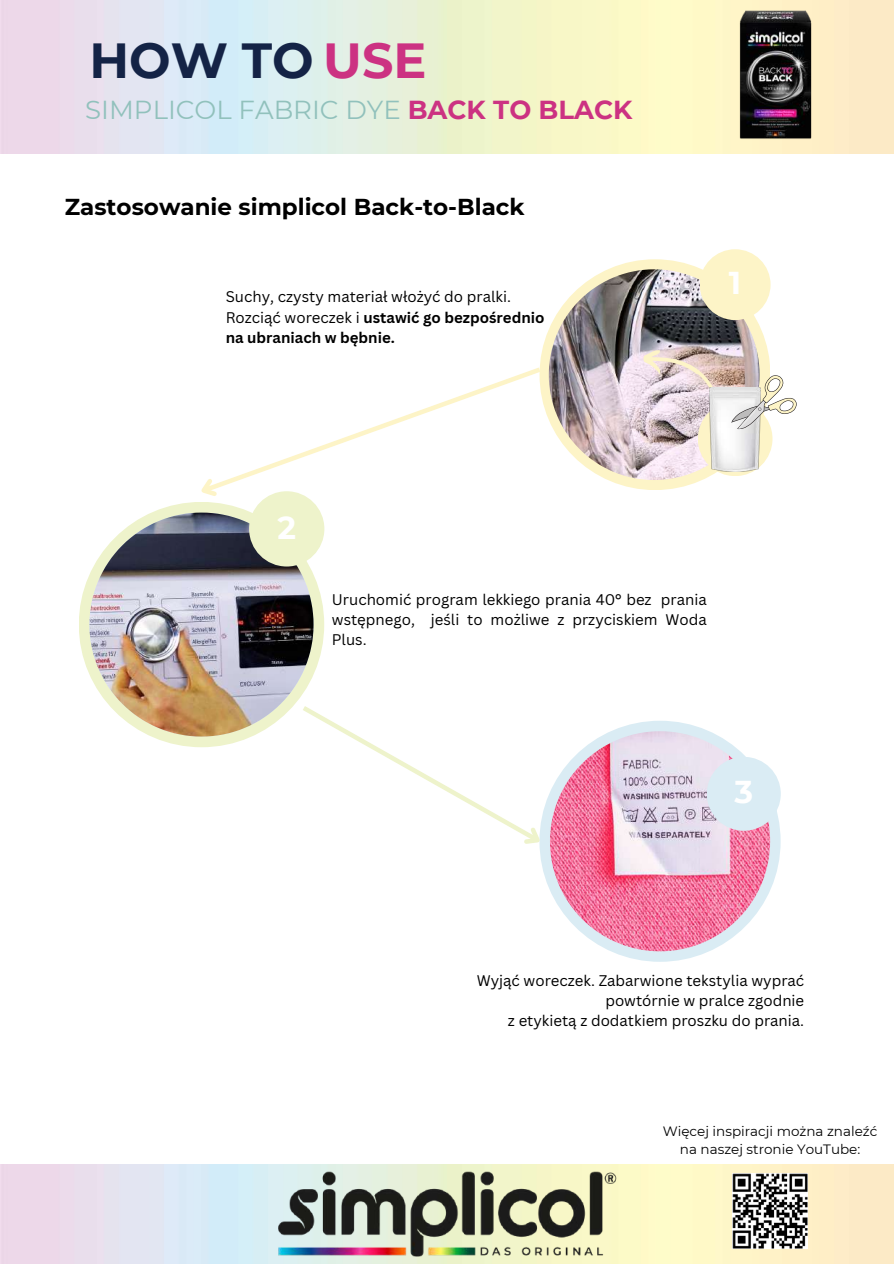
<style>
.page{position:relative;width:894px;height:1264px;background:#fff}
.page>*{position:absolute;margin:0;border:0;box-sizing:border-box;transform-origin:0 0}
.t1{font:700 49.2px "Montserrat";color:#142346}
.t2{font:700 31.5px "Montserrat";color:#fff}
.t3{font:25.95px "Montserrat";color:#91c1bc}
.t4{font:700 22.95px "Montserrat";color:#000}
.t5{font:15px/20.2px "Canva Sans";color:#000}
.t6{font:13.5px/18px "Montserrat";color:#000;text-align:center}
.s1{color:#cc3282}
.s2{font-weight:700;color:#cc3282}
.s3{font-weight:700}
</style>
<div class="page">
<img style="left:276px;top:1171px;width:341px;height:85px">
<img style="left:700px;top:0;width:150px;height:150px">
<div style="left:539px;top:259px;width:231px;height:231px;background:#fdf4c7;border-radius:50%"></div>
<img style="left:548px;top:269px;width:211px;height:211px">
<div style="left:699px;top:249px;width:71px;height:71px;background:#fdf4c7;border-radius:50%"></div>
<div style="left:697px;top:401px;width:75px;height:75px;background:#fdf4c7;border-radius:50%"></div>
<img style="left:709px;top:439px;width:50px;height:32px">
<img style="left:638px;top:342px;width:159px;height:97px">
<div style="left:79px;top:502px;width:245px;height:245px;background:#eef3cb;border-radius:50%"></div>
<img style="left:89px;top:512px;width:224px;height:224px">
<div style="left:249px;top:491px;width:75px;height:75px;background:#eef3cb;border-radius:50%"></div>
<div style="left:539px;top:720px;width:241px;height:241px;background:#daecf4;border-radius:50%"></div>
<img style="left:550px;top:731px;width:219px;height:220px">
<div style="left:706px;top:756px;width:74px;height:74px;background:#daecf4;border-radius:50%"></div>
<svg style="left:297px;top:702px;width:253px;height:149px"></svg>
<svg style="left:222px;top:364px;width:323px;height:132px"></svg>
<svg style="left:192px;top:479px;width:30px;height:25px"></svg>
<img style="left:732px;top:1173px;width:75px;height:75px">
<h1 class="t1" style="left:89px;top:30px;width:338px">HOW TO <span class="s1">USE</span></h1>
<h3 class="t3" style="left:85px;top:94px;width:548px">SIMPLICOL FABRIC DYE <span class="s2">BACK TO BLACK</span></h3>
<h3 class="t4" style="left:65px;top:193px;width:461px">Zastosowanie simplicol Back-to-Black</h3>
<p class="t5" style="left:226px;top:286px;width:320px">Suchy, czysty materiał włożyć do pralki.<br>Rozciąć woreczek i <span class="s3">ustawić go bezpośrednio na ubraniach w bębnie.</span></p>
<h2 class="t2" style="left:728px;top:264px;width:14px">1</h2>
<h2 class="t2" style="left:277px;top:508px;width:20px">2</h2>
<p class="t5" style="left:332px;top:588px;width:376px;text-align:justify">Uruchomić program lekkiego prania 40° bez prania wstępnego, jeśli to możliwe z przyciskiem Woda Plus.</p>
<h2 class="t2" style="left:734px;top:772px;width:20px">3</h2>
<p class="t5" style="left:476px;top:969px;width:329px;text-align:right">Wyjąć woreczek. Zabarwione tekstylia wyprać powtórnie w pralce zgodnie<br>z etykietą z dodatkiem proszku do prania.</p>
<p class="t6" style="left:662px;top:1121px;width:216px">Więcej inspiracji można znaleźć na naszej stronie YouTube:</p>
</div>
